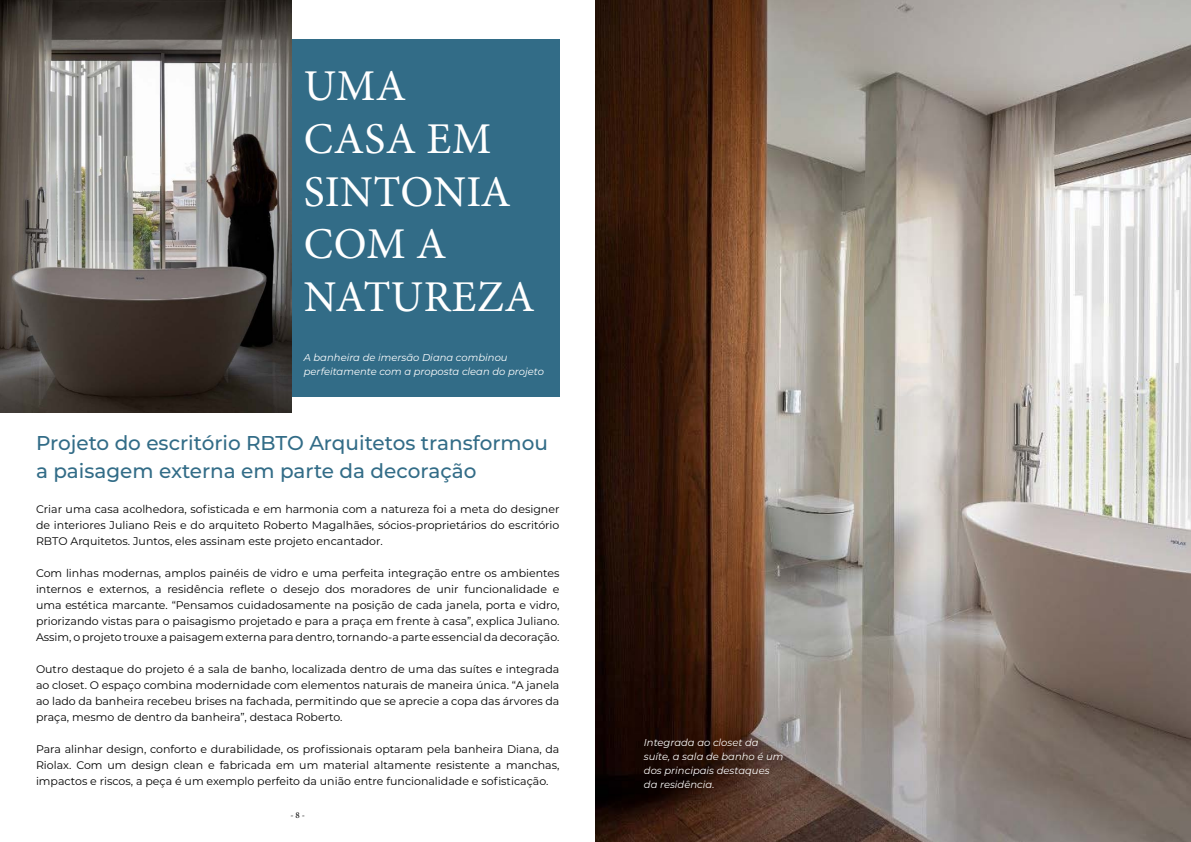
<style>
.page{position:relative;width:1191px;height:842px;background:#fff}
.page>*{position:absolute;margin:0;border:0;box-sizing:border-box;transform-origin:0 0}
.t1{font:44px/52.8px "Minion Pro";letter-spacing:.01em;color:#fff}
.t2{font:500 20px/28px "Montserrat";color:#326c87}
.t3{font:11px/16px "Montserrat";color:#000;text-align:justify}
.t4{font:italic 10px/14px "Montserrat";color:#fff}
.t5{font:9px "Minion Pro";color:#000}
</style>
<div class="page">
<div style="left:0;top:40px;width:559px;height:357px;background:#326c87"></div>
<img style="left:0;top:0;width:292px;height:412px">
<img style="left:595px;top:0;width:596px;height:842px">
<h1 class="t1" style="left:304px;top:60px;width:232px">UMA<br>CASA EM<br>SINTONIA<br>COM A<br>NATUREZA</h1>
<p class="t4" style="left:304px;top:350px;width:242px">A banheira de imersão Diana combinou perfeitamente com a proposta clean do projeto</p>
<h2 class="t2" style="left:36px;top:428px;width:513px">Projeto do escritório RBTO Arquitetos transformou a paisagem externa em parte da decoração</h2>
<p class="t3" style="left:36px;top:501px;width:525px">Criar uma casa acolhedora, sofisticada e em harmonia com a natureza foi a meta do designer de interiores Juliano Reis e do arquiteto Roberto Magalhães, sócios-proprietários do escritório RBTO Arquitetos. Juntos, eles assinam este projeto encantador.</p>
<p class="t3" style="left:36px;top:565px;width:525px">Com linhas modernas, amplos painéis de vidro e uma perfeita integração entre os ambientes internos e externos, a residência reflete o desejo dos moradores de unir funcionalidade e uma estética marcante. “Pensamos cuidadosamente na posição de cada janela, porta e vidro, priorizando vistas para o paisagismo projetado e para a praça em frente à casa”, explica Juliano.<br>Assim, o projeto trouxe a paisagem externa para dentro, tornando-a parte essencial da decoração.</p>
<p class="t3" style="left:36px;top:661px;width:525px">Outro destaque do projeto é a sala de banho, localizada dentro de uma das suítes e integrada ao closet. O espaço combina modernidade com elementos naturais de maneira única. “A janela ao lado da banheira recebeu brises na fachada, permitindo que se aprecie a copa das árvores da praça, mesmo de dentro da banheira”, destaca Roberto.</p>
<p class="t3" style="left:36px;top:741px;width:525px">Para alinhar design, conforto e durabilidade, os profissionais optaram pela banheira Diana, da Riolax. Com um design clean e fabricada em um material altamente resistente a manchas, impactos e riscos, a peça é um exemplo perfeito da união entre funcionalidade e sofisticação.</p>
<p class="t5" style="left:290px;top:809px;width:16px">- 8 -</p>
<p class="t4" style="left:644px;top:735px;width:141px">Integrada ao closet da suíte, a sala de banho é um dos principais destaques da residência.</p>
</div>
